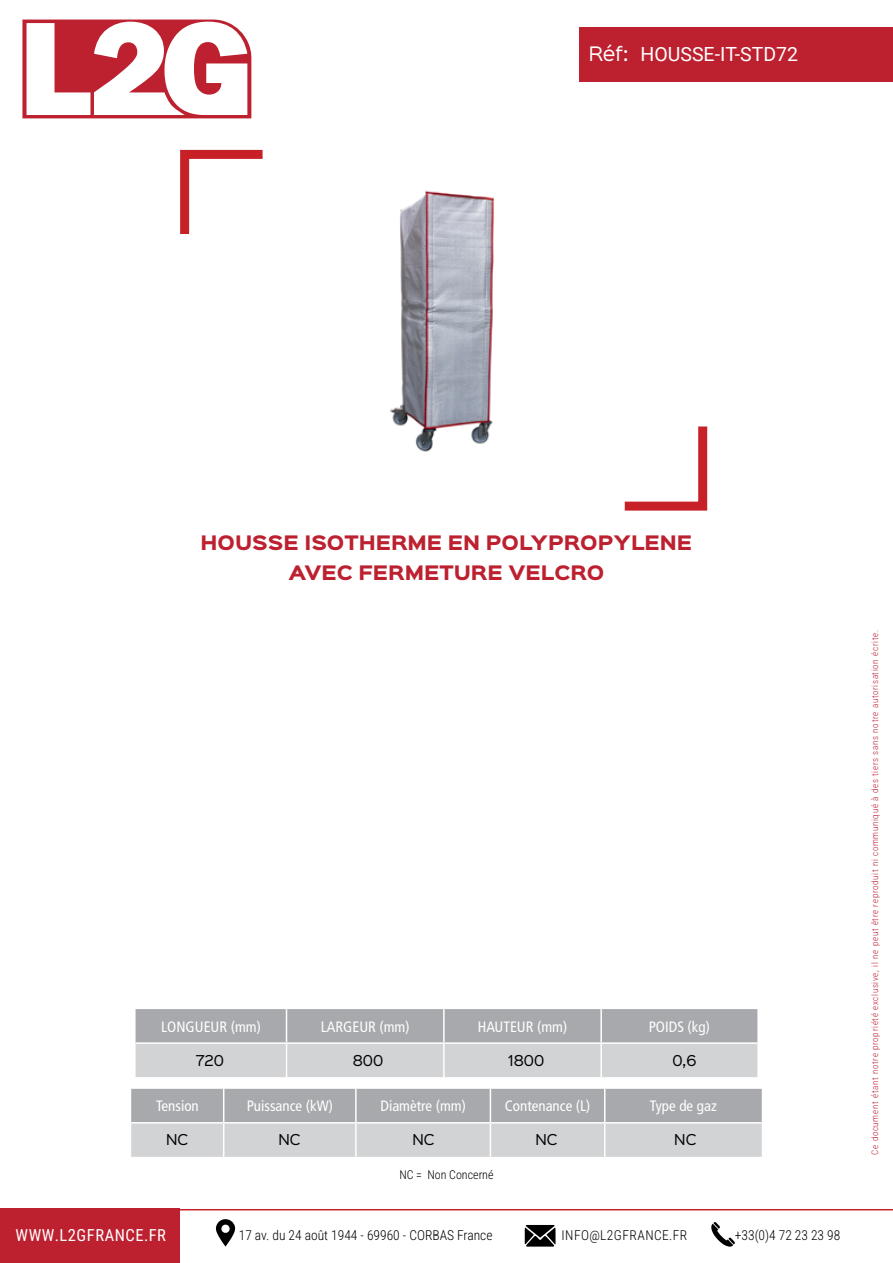
<style>
.page{position:relative;width:893px;height:1263px;background:#fff}
.page>*{position:absolute;margin:0;border:0;box-sizing:border-box;transform-origin:0 0}
.t1{font:19.5px "Roboto";color:#fff}
.t2{font:900 18px "Sinkin Sans 800";color:#bd202f}
.t3{font:18px "Sinkin Sans 400";color:#fff}
.t4{font:16.5px "Roboto Condensed";letter-spacing:.035em;color:#fff}
.t5{font:condensed 15px "Frutiger LT Std";color:#fff}
.t6{font:300 13.5px "Roboto Condensed";color:#000}
.t7{font:13.5px "Sinkin Sans 400";color:#000}
.t8{font:300 13.5px "Roboto Condensed";letter-spacing:.035em;color:#000}
.t9{font:300 12px "Roboto Condensed";color:#000}
.t10{font:300 9px "Roboto Condensed";letter-spacing:.075em;color:#bd2030}
</style>
<div class="page">
<div style="left:579px;top:27px;width:314px;height:54px;background:#bd202f"></div>
<svg style="left:624px;top:426px;width:84px;height:85px"></svg>
<svg style="left:180px;top:149px;width:83px;height:85px"></svg>
<svg style="left:136px;top:1009px;width:621px;height:68px;background:#bcbec0"></svg>
<hr style="left:286px;top:1009px;width:1px;height:33px;background:#fff">
<hr style="left:443px;top:1009px;width:2px;height:33px;background:#fff">
<hr style="left:600px;top:1009px;width:2px;height:33px;background:#fff">
<hr style="left:136px;top:1042px;width:151px;height:2px;background:#fff">
<hr style="left:287px;top:1042px;width:157px;height:2px;background:#fff">
<hr style="left:286px;top:1044px;width:1px;height:33px;background:#fff">
<hr style="left:444px;top:1042px;width:157px;height:2px;background:#fff">
<hr style="left:443px;top:1044px;width:2px;height:33px;background:#fff">
<hr style="left:601px;top:1042px;width:156px;height:2px;background:#fff">
<hr style="left:600px;top:1044px;width:2px;height:33px;background:#fff">
<svg style="left:131px;top:1089px;width:631px;height:68px;background:#bcbec0"></svg>
<hr style="left:223px;top:1089px;width:1px;height:33px;background:#fff">
<hr style="left:355px;top:1089px;width:2px;height:33px;background:#fff">
<hr style="left:490px;top:1089px;width:1px;height:33px;background:#fff">
<hr style="left:604px;top:1089px;width:1px;height:33px;background:#fff">
<hr style="left:131px;top:1122px;width:93px;height:1px;background:#fff">
<hr style="left:224px;top:1122px;width:132px;height:1px;background:#fff">
<hr style="left:223px;top:1123px;width:1px;height:34px;background:#fff">
<hr style="left:356px;top:1122px;width:134px;height:1px;background:#fff">
<hr style="left:355px;top:1123px;width:2px;height:34px;background:#fff">
<hr style="left:490px;top:1122px;width:115px;height:1px;background:#fff">
<hr style="left:490px;top:1123px;width:1px;height:34px;background:#fff">
<hr style="left:605px;top:1122px;width:157px;height:1px;background:#fff">
<hr style="left:604px;top:1123px;width:1px;height:34px;background:#fff">
<div style="left:0;top:1209px;width:180px;height:54px;background:#bd202f"></div>
<hr style="left:180px;top:1209px;width:713px;height:1px;background:#c72127">
<svg style="left:216px;top:1219px;width:19px;height:27px"></svg>
<svg style="left:525px;top:1225px;width:30px;height:21px"></svg>
<svg style="left:711px;top:1222px;width:24px;height:24px"></svg>
<img style="left:389px;top:190px;width:105px;height:262px">
<svg style="left:22px;top:20px;width:229px;height:98px"></svg>
<h2 class="t3" style="left:589px;top:39px;width:41px">Réf:</h2>
<h1 class="t1" style="left:640px;top:40px;width:159px">HOUSSE-IT-STD72</h1>
<h2 class="t2" style="left:201px;top:533px;width:493px">HOUSSE ISOTHERME EN POLYPROPYLENE</h2>
<h2 class="t2" style="left:289px;top:563px;width:317px">AVEC FERMETURE VELCRO</h2>
<h3 class="t5" style="left:161px;top:1018px;width:101px">LONGUEUR (mm)</h3>
<h3 class="t5" style="left:321px;top:1018px;width:90px">LARGEUR (mm)</h3>
<h3 class="t5" style="left:478px;top:1018px;width:91px">HAUTEUR (mm)</h3>
<h3 class="t5" style="left:649px;top:1018px;width:63px">POIDS (kg)</h3>
<h3 class="t7" style="left:196px;top:1049px;width:30px">720</h3>
<h3 class="t7" style="left:353px;top:1049px;width:32px">800</h3>
<h3 class="t7" style="left:508px;top:1049px;width:37px">1800</h3>
<h3 class="t7" style="left:672px;top:1049px;width:26px">0,6</h3>
<h3 class="t5" style="left:156px;top:1097px;width:44px">Tension</h3>
<h3 class="t5" style="left:247px;top:1097px;width:88px">Puissance (kW)</h3>
<h3 class="t5" style="left:380px;top:1097px;width:87px">Diamètre (mm)</h3>
<h3 class="t5" style="left:505px;top:1097px;width:87px">Contenance (L)</h3>
<h3 class="t5" style="left:650px;top:1097px;width:69px">Type de gaz</h3>
<h3 class="t7" style="left:166px;top:1128px;width:24px">NC</h3>
<h3 class="t7" style="left:279px;top:1128px;width:24px">NC</h3>
<h3 class="t7" style="left:412px;top:1128px;width:24px">NC</h3>
<h3 class="t7" style="left:535px;top:1128px;width:24px">NC</h3>
<h3 class="t7" style="left:674px;top:1128px;width:24px">NC</h3>
<h3 class="t9" style="left:399px;top:1166px;width:96px">NC = Non Concerné</h3>
<h3 class="t4" style="left:16px;top:1224px;width:152px">WWW.L2GFRANCE.FR</h3>
<h3 class="t6" style="left:239px;top:1226px;width:255px">17 av. du 24 août 1944 - 69960 - CORBAS France</h3>
<h3 class="t8" style="left:561px;top:1226px;width:127px">INFO@L2GFRANCE.FR</h3>
<h3 class="t6" style="left:735px;top:1226px;width:107px">+33(0)4 72 23 23 98</h3>
<p class="t10" style="left:868px;top:1155px;width:526px;rotate:-90deg">Ce document étant notre propriété exclusive, il ne peut être reproduit ni communiqué à des tiers sans notre autorisation écrite.</p>
</div>
